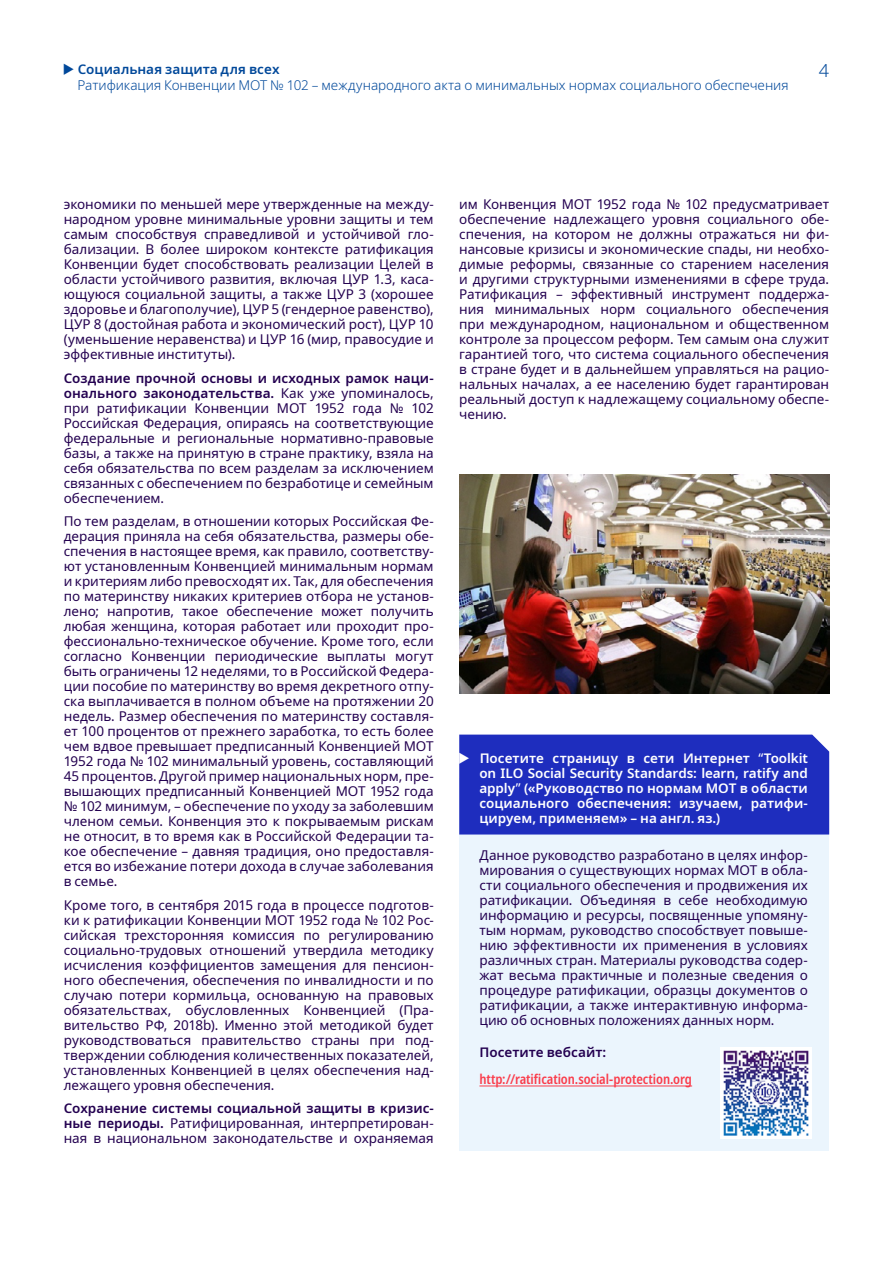
<style>
.page{position:relative;width:893px;height:1263px;background:#fff}
.page>*{position:absolute;margin:0;border:0;box-sizing:border-box;transform-origin:0 0}
.t1{font:300 18px "Noto Sans";color:#00489a}
.t2{font:13.5px/15px "Noto Sans";letter-spacing:-.005em;color:#230050;text-align:justify}
.t3{font:600 13.5px/15px "Noto Sans";color:#fff;text-align:justify}
.t4{font:300 13.5px "Noto Sans";letter-spacing:-.005em;color:#00489a}
.t5{font:600 condensed 13.5px "Noto Sans";letter-spacing:-.01em;color:#fa3c4b}
.t6{font:600 13.5px "Noto Sans";color:#00489a}
.t7{font:600 13.5px "Noto Sans";color:#230050}
.s1{font-weight:600}
.s2{font-weight:400}
</style>
<div class="page">
<div style="left:459px;top:778px;width:370px;height:372px;background:#ebf5fd"></div>
<img style="left:721px;top:1047px;width:91px;height:91px">
<hr style="left:479px;top:1085px;width:213px;height:1px;background:#fa3c4b">
<img style="left:459px;top:475px;width:370px;height:218px">
<div style="left:459px;top:735px;width:370px;height:99px;background:#1e2dbe"></div>
<p class="t6" style="left:78px;top:60px;width:203px">Социальная защита для всех</p>
<h1 class="t1" style="left:819px;top:57px;width:12px">4</h1>
<p class="t4" style="left:78px;top:76px;width:713px">Ратификация Конвенции МОТ № 102 – международного акта о минимальных нормах социального обеспечения</p>
<p class="t2" style="left:64px;top:197px;width:371px">экономики по меньшей мере утвержденные на между&shy;народном уровне минимальные уровни защиты и тем самым способствуя справедливой и устойчивой гло&shy;бализации. В более широком контексте ратификация Конвенции будет способствовать реализации Целей в области устойчивого развития, включая ЦУР 1.3, каса&shy;ющуюся социальной защиты, а также ЦУР 3 (хорошее здоровье и благополучие), ЦУР 5 (гендерное равенство), ЦУР 8 (достойная работа и экономический рост), ЦУР 10 (уменьшение неравенства) и ЦУР 16 (мир, правосудие и эффективные институты).</p>
<p class="t2" style="left:64px;top:371px;width:371px"><span class="s1">Создание прочной основы и исходных рамок наци&shy;онального законодательства.</span> Как уже упоминалось, при ратификации Конвенции МОТ 1952 года № 102<br>Российская Федерация, опираясь на соответствующие федеральные и региональные нормативно-правовые базы, а также на принятую в стране практику, взяла на себя обязательства по всем разделам за исключением связанных с обеспечением по безработице и семейным обеспечением.</p>
<p class="t2" style="left:64px;top:514px;width:371px">По тем разделам, в отношении которых Российская Фе&shy;дерация приняла на себя обязательства, размеры обе&shy;спечения в настоящее время, как правило, соответству&shy;ют установленным Конвенцией минимальным нормам и критериям либо превосходят их. Так, для обеспечения по материнству никаких критериев отбора не установ&shy;лено; напротив, такое обеспечение может получить любая женщина, которая работает или проходит про&shy;фессионально-техническое обучение. Кроме того, если согласно Конвенции периодические выплаты могут быть ограничены 12 неделями, то в Российской Федера&shy;ции пособие по материнству во время декретного отпу&shy;ска выплачивается в полном объеме на протяжении 20 недель. Размер обеспечения по материнству составля&shy;ет 100 процентов от прежнего заработка, то есть более чем вдвое превышает предписанный Конвенцией МОТ 1952 года № 102 минимальный уровень, составляющий 45 процентов. Другой пример национальных норм, пре&shy;вышающих предписанный Конвенцией МОТ 1952 года № 102 минимум, – обеспечение по уходу за заболевшим членом семьи. Конвенция это к покрываемым рискам не относит, в то время как в Российской Федерации та&shy;кое обеспечение – давняя традиция, оно предоставля&shy;ется во избежание потери дохода в случае заболевания в семье.</p>
<p class="t2" style="left:64px;top:898px;width:371px">Кроме того, в сентября 2015 года в процессе подготов&shy;ки к ратификации Конвенции МОТ 1952 года № 102 Рос&shy;сийская трехсторонняя комиссия по регулированию социально-трудовых отношений утвердила методику исчисления коэффициентов замещения для пенсион&shy;ного обеспечения, обеспечения по инвалидности и по случаю потери кормильца, основанную на правовых обязательствах, обусловленных Конвенцией (Пра&shy;вительство РФ, 2018b). Именно этой методикой будет руководствоваться правительство страны при под&shy;тверждении соблюдения количественных показателей, установленных Конвенцией в целях обеспечения над&shy;лежащего уровня обеспечения.</p>
<p class="t2" style="left:64px;top:1101px;width:371px"><span class="s1">Сохранение системы социальной защиты в кризис&shy;ные периоды.</span> Ратифицированная, интерпретирован&shy;ная в национальном законодательстве и охраняемая</p>
<p class="t2" style="left:459px;top:197px;width:371px">им Конвенция МОТ 1952 года № 102 предусматривает обеспечение надлежащего уровня социального обе&shy;спечения, на котором не должны отражаться ни фи&shy;нансовые кризисы и экономические спады, ни необхо&shy;димые реформы, связанные со старением населения и другими структурными изменениями в сфере труда.<br>Ратификация – эффективный инструмент поддержа&shy;ния минимальных норм социального обеспечения при международном, национальном и общественном контроле за процессом реформ. Тем самым она служит гарантией того, что система социального обеспечения в стране будет и в дальнейшем управляться на рацио&shy;нальных началах, а ее населению будет гарантирован реальный доступ к надлежащему социальному обеспе&shy;чению.</p>
<p class="t3" style="left:479px;top:751px;width:330px">Посетите страницу в сети Интернет <span class="s2">“</span>Toolkit on ILO Social Security Standards: learn, ratify and apply<span class="s2">”</span> («Руководство по нормам МОТ в области социального обеспечения: изучаем, ратифи&shy;цируем, применяем» – на англ. яз.)</p>
<p class="t2" style="left:479px;top:848px;width:330px">Данное руководство разработано в целях инфор&shy;мирования о существующих нормах МОТ в обла&shy;сти социального обеспечения и продвижения их ратификации. Объединяя в себе необходимую информацию и ресурсы, посвященные упомяну&shy;тым нормам, руководство способствует повыше&shy;нию эффективности их применения в условиях различных стран. Материалы руководства содер&shy;жат весьма практичные и полезные сведения о процедуре ратификации, образцы документов о ратификации, а также интерактивную информа&shy;цию об основных положениях данных норм.</p>
<p class="t7" style="left:479px;top:1042px;width:128px">Посетите вебсайт:</p>
<p class="t5" style="left:479px;top:1070px;width:214px">http://ratification.social-protection.org</p>
</div>
